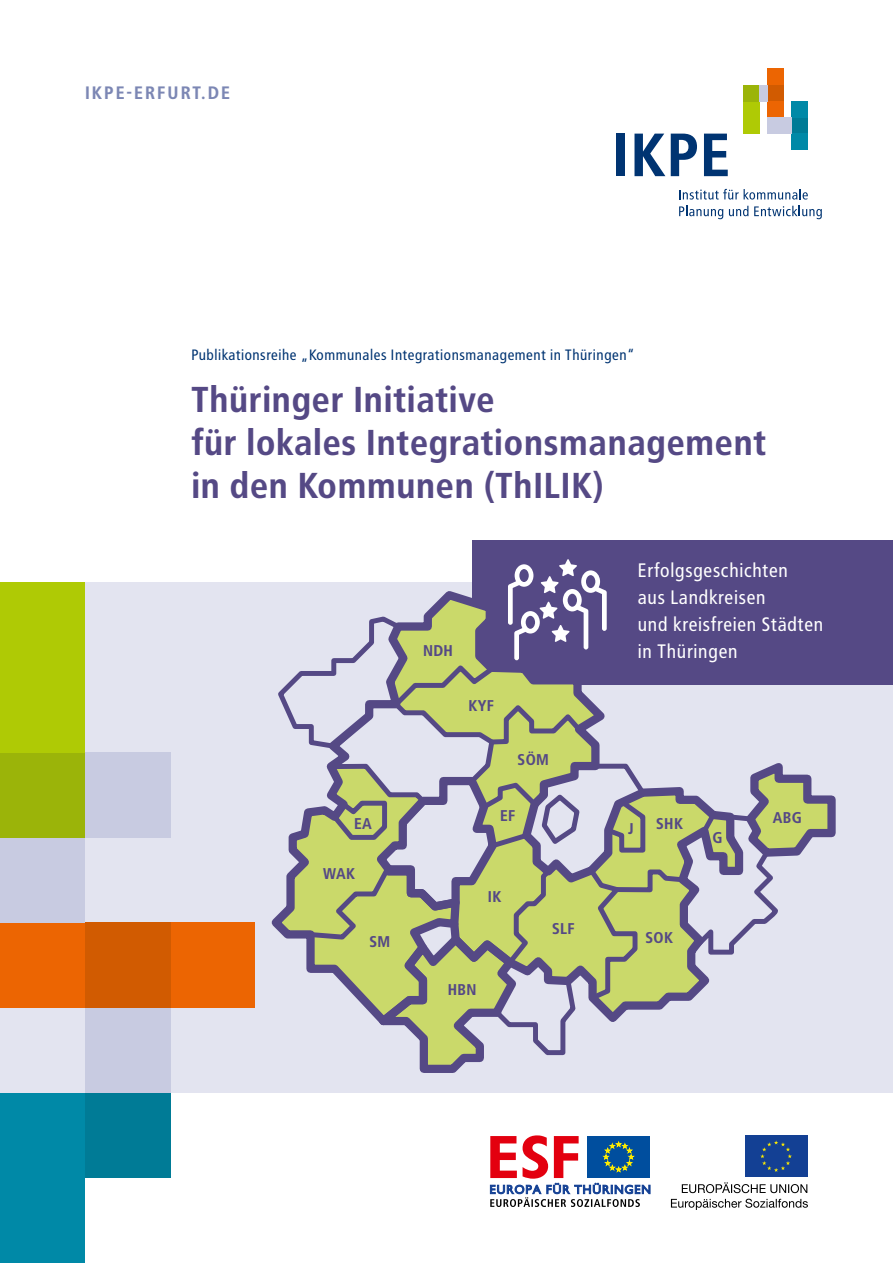
<style>
.page{position:relative;width:893px;height:1263px;background:#fff}
.page>*{position:absolute;margin:0;border:0;box-sizing:border-box;transform-origin:0 0}
.t1{font:700 36px/42.5px "Transit OT";color:#554985}
.t2{font:19.5px/27px "Transit OT";color:#fff}
.t3{font:700 18px "Transit OT";letter-spacing:.09em;color:#7c87b4}
.t4{font:700 15.6px "Transit OT";color:#554985}
.t5{font:15px "Transit OT";color:#003472}
</style>
<div class="page">
<div style="left:0;top:583px;width:893px;height:510px;background:#e3e4f0"></div>
<div style="left:617px;top:134px;width:8px;height:42px;background:#003472"></div>
<svg style="left:634px;top:134px;width:31px;height:42px"></svg>
<svg style="left:671px;top:134px;width:26px;height:42px"></svg>
<svg style="left:704px;top:134px;width:24px;height:42px"></svg>
<div style="left:743px;top:101px;width:16px;height:33px;background:#afca05"></div>
<div style="left:743px;top:85px;width:16px;height:16px;background:#9bb409"></div>
<div style="left:767px;top:85px;width:17px;height:16px;background:#d15b01"></div>
<div style="left:767px;top:101px;width:17px;height:16px;background:#ec6502"></div>
<div style="left:792px;top:117px;width:16px;height:17px;background:#007b96"></div>
<div style="left:792px;top:101px;width:16px;height:16px;background:#0089a7"></div>
<div style="left:792px;top:134px;width:16px;height:16px;background:#0089a7"></div>
<div style="left:767px;top:69px;width:17px;height:16px;background:#ec6502"></div>
<div style="left:759px;top:85px;width:8px;height:16px;background:#c8cbe1"></div>
<div style="left:767px;top:117px;width:25px;height:17px;background:#c8cbe1"></div>
<svg style="left:679px;top:189px;width:129px;height:11px"></svg>
<svg style="left:679px;top:206px;width:44px;height:13px"></svg>
<svg style="left:729px;top:206px;width:19px;height:10px"></svg>
<svg style="left:754px;top:206px;width:68px;height:13px"></svg>
<div style="left:0;top:923px;width:255px;height:85px;background:#ec6502"></div>
<div style="left:0;top:1093px;width:85px;height:170px;background:#0089a7"></div>
<div style="left:85px;top:1093px;width:85px;height:85px;background:#007b96"></div>
<div style="left:85px;top:1008px;width:85px;height:85px;background:#c8cbe1"></div>
<div style="left:85px;top:923px;width:85px;height:85px;background:#d15b01"></div>
<div style="left:0;top:838px;width:85px;height:85px;background:#c8cbe1"></div>
<div style="left:85px;top:753px;width:85px;height:85px;background:#c8cbe1"></div>
<div style="left:0;top:753px;width:85px;height:85px;background:#9bb409"></div>
<div style="left:0;top:583px;width:85px;height:170px;background:#afca05"></div>
<div style="left:472px;top:540px;width:421px;height:145px;background:#554985"></div>
<svg style="left:490px;top:1135px;width:160px;height:72px"></svg>
<svg style="left:671px;top:1199px;width:137px;height:11px"></svg>
<svg style="left:682px;top:1182px;width:125px;height:11px"></svg>
<div style="left:745px;top:1135px;width:62px;height:42px;background:#134094"></div>
<svg style="left:760px;top:1140px;width:32px;height:32px"></svg>
<svg style="left:271px;top:671px;width:34px;height:268px"></svg>
<svg style="left:305px;top:559px;width:531px;height:514px"></svg>
<p class="t3" style="left:85px;top:82px;width:147px">IKPE-ERFURT.DE</p>
<p class="t5" style="left:191px;top:346px;width:445px">Publikationsreihe „Kommunales Integrationsmanagement in Thüringen“</p>
<p class="t1" style="left:191px;top:379px;width:577px">Thüringer Initiative<br>für lokales Integrationsmanagement in den Kommunen (ThILIK)</p>
<p class="t4" style="left:354px;top:814px;width:20px">EA</p>
<p class="t4" style="left:323px;top:865px;width:34px">WAK</p>
<p class="t4" style="left:369px;top:933px;width:23px">SM</p>
<p class="t4" style="left:423px;top:641px;width:32px">NDH</p>
<p class="t4" style="left:469px;top:696px;width:27px">KYF</p>
<p class="t4" style="left:518px;top:750px;width:33px">SÖM</p>
<p class="t4" style="left:500px;top:807px;width:17px">EF</p>
<p class="t4" style="left:488px;top:888px;width:15px">IK</p>
<p class="t4" style="left:552px;top:919px;width:24px">SLF</p>
<p class="t4" style="left:448px;top:980px;width:31px">HBN</p>
<p class="t2" style="left:638px;top:556px;width:188px">Erfolgsgeschichten<br>aus Landkreisen<br>und kreisfreien Städten in Thüringen</p>
<p class="t4" style="left:628px;top:819px;width:7px">J</p>
<p class="t4" style="left:656px;top:814px;width:29px">SHK</p>
<p class="t4" style="left:712px;top:829px;width:12px">G</p>
<p class="t4" style="left:645px;top:928px;width:29px">SOK</p>
<p class="t4" style="left:773px;top:808px;width:31px">ABG</p>
</div>
